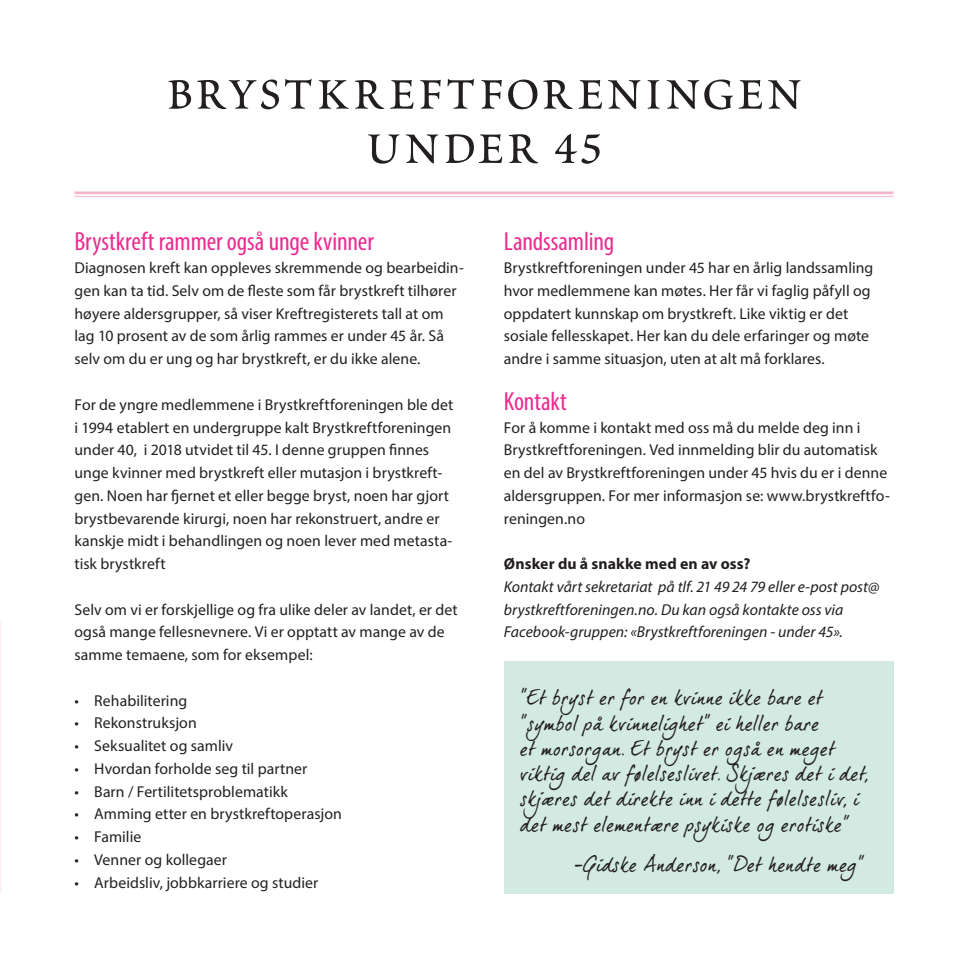
<style>
.page{position:relative;width:968px;height:968px;background:#fff}
.page>*{position:absolute;margin:0;border:0;box-sizing:border-box;transform-origin:0 0}
.t1{font:66.5px/54.2px "Poetica Roman Small Caps";letter-spacing:.015em;color:#231f20;text-align:center}
.t2{font:condensed 26.25px "Myriad Pro";letter-spacing:-.005em;color:#eb2c8f}
.t3{font:21px/25.2px "dear Joe 5 CASUAL P";color:#231f20}
.t4{font:15.75px/22.8px "Myriad Pro";letter-spacing:.005em;color:#231f20}
.t5{font:italic 15.75px/22.8px "Myriad Pro";letter-spacing:.005em;color:#231f20}
.t6{font:700 15.75px "Myriad Pro";letter-spacing:.01em;color:#231f20}
</style>
<div class="page">
<hr style="left:74px;top:191px;width:819px;height:3px;background:#f6b3ce">
<hr style="left:74px;top:196px;width:819px;height:1px;background:#f6b3ce">
<div style="left:504px;top:661px;width:389px;height:232px;background:#d2eae2"></div>
<h1 class="t1" style="left:165px;top:64px;width:639px">brystkreftforeningen under 45</h1>
<h2 class="t2" style="left:74px;top:226px;width:301px">Brystkreft rammer også unge kvinner</h2>
<p class="t4" style="left:74px;top:256px;width:391px">Diagnosen kreft kan oppleves skremmende og bearbeidin&shy;gen kan ta tid. Selv om de fleste som får brystkreft tilhører høyere aldersgrupper, så viser Kreftregisterets tall at om lag 10 prosent av de som årlig rammes er under 45 år. Så selv om du er ung og har brystkreft, er du ikke alene.</p>
<p class="t4" style="left:74px;top:393px;width:380px">For de yngre medlemmene i Brystkreftforeningen ble det i 1994 etablert en undergruppe kalt Brystkreftforeningen under 40, i 2018 utvidet til 45. I denne gruppen finnes unge kvinner med brystkreft eller mutasjon i brystkreft&shy;gen. Noen har fjernet et eller begge bryst, noen har gjort brystbevarende kirurgi, noen har rekonstruert, andre er kanskje midt i behandlingen og noen lever med metasta&shy;tisk brystkreft</p>
<p class="t4" style="left:74px;top:597px;width:384px">Selv om vi er forskjellige og fra ulike deler av landet, er det også mange fellesnevnere. Vi er opptatt av mange av de samme temaene, som for eksempel:</p>
<p class="t4" style="left:74px;top:688px;width:114px">• Rehabilitering</p>
<p class="t4" style="left:74px;top:711px;width:124px">• Rekonstruksjon</p>
<p class="t4" style="left:74px;top:734px;width:160px">• Seksualitet og samliv</p>
<p class="t4" style="left:74px;top:756px;width:234px">• Hvordan forholde seg til partner</p>
<p class="t4" style="left:74px;top:779px;width:215px">• Barn / Fertilitetsproblematikk</p>
<p class="t4" style="left:74px;top:802px;width:269px">• Amming etter en brystkreftoperasjon</p>
<p class="t4" style="left:74px;top:825px;width:68px">• Familie</p>
<p class="t4" style="left:74px;top:847px;width:154px">• Venner og kollegaer</p>
<p class="t4" style="left:74px;top:870px;width:245px">• Arbeidsliv, jobbkarriere og studier</p>
<h2 class="t2" style="left:504px;top:226px;width:112px">Landssamling</h2>
<p class="t4" style="left:504px;top:256px;width:371px">Brystkreftforeningen under 45 har en årlig landssamling hvor medlemmene kan møtes. Her får vi faglig påfyll og oppdatert kunnskap om brystkreft. Like viktig er det sosiale fellesskapet. Her kan du dele erfaringer og møte andre i samme situasjon, uten at alt må forklares.</p>
<h2 class="t2" style="left:504px;top:385px;width:65px">Kontakt</h2>
<p class="t4" style="left:504px;top:415px;width:387px">For å komme i kontakt med oss må du melde deg inn i Brystkreftforeningen. Ved innmelding blir du automatisk en del av Brystkreftforeningen under 45 hvis du er i denne aldersgruppen. For mer informasjon se: www.brystkreftfo&shy;reningen.no</p>
<p class="t6" style="left:504px;top:553px;width:248px">Ønsker du å snakke med en av oss?</p>
<p class="t5" style="left:504px;top:575px;width:377px">Kontakt vårt sekretariat på tlf. 21 49 24 79 eller e-post post@ brystkreftforeningen.no. Du kan også kontakte oss via<br>Facebook-gruppen: «Brystkreftforeningen - under 45».</p>
<p class="t3" style="left:520px;top:684px;width:350px">”Et bryst er for en kvinne ikke bare et ”symbol på kvinnelighet” ei heller bare<br>et morsorgan. Et bryst er også en meget viktig del av følelseslivet. Skjæres det i det, skjæres det direkte inn i dette følelsesliv, i det mest elementære psykiske og erotiske”</p>
<h3 class="t3" style="left:574px;top:851px;width:291px">-Gidske Anderson, ”Det hendte meg”</h3>
</div>
